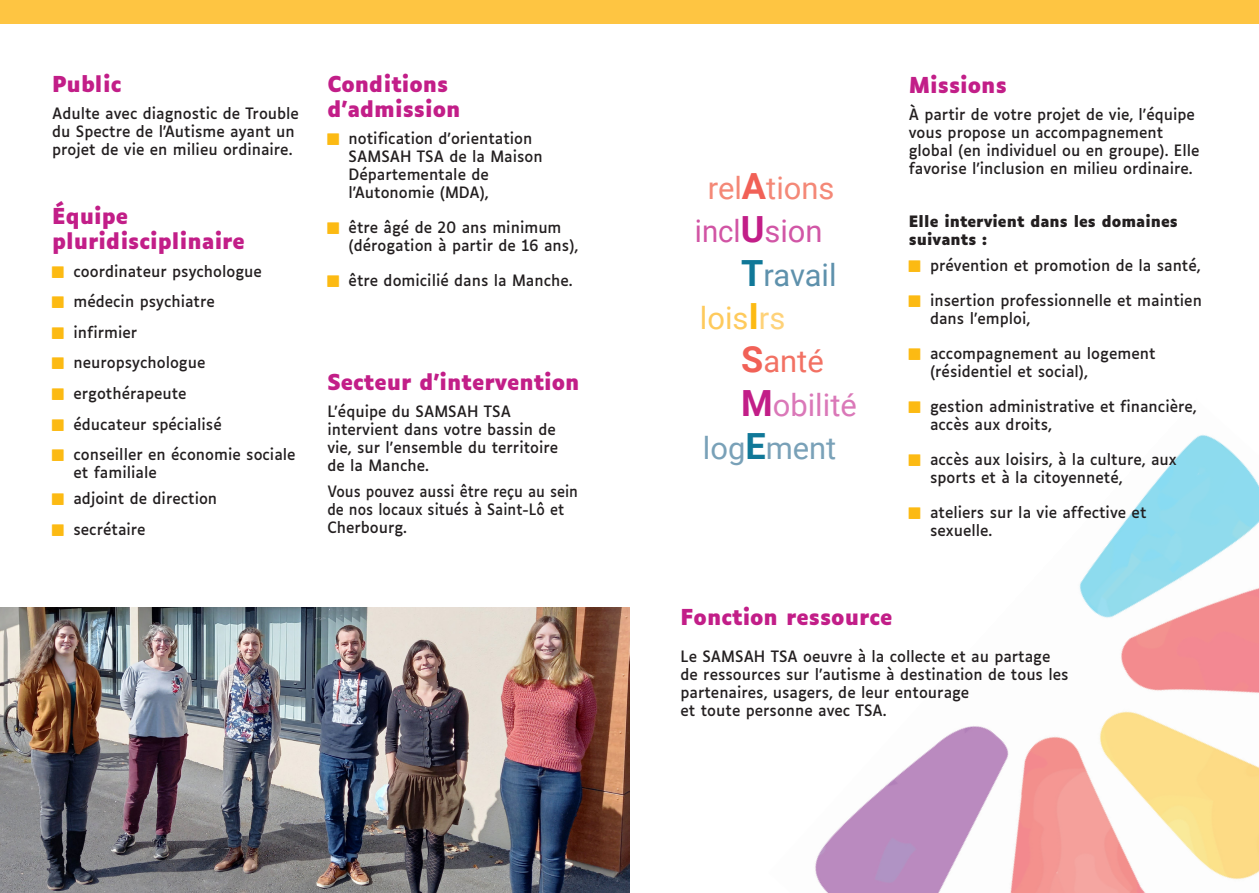
<style>
.page{position:relative;width:1259px;height:893px;background:#fff}
.page>*{position:absolute;margin:0;border:0;box-sizing:border-box;transform-origin:0 0}
.t1{font:30.9px "Roboto";color:#f48877}
.t2{font:30.9px "Roboto";color:#d154a4;scale:.95 1}
.t3{font:30.9px "Roboto";color:#da78b8}
.t4{font:30.9px "Roboto";color:#79a1b8}
.t5{font:30.9px "Roboto";letter-spacing:-.005em;color:#5e91ac}
.t6{font:30.9px "Roboto";color:#feca5c}
.t7{font:30.9px "Roboto";color:#f27163}
.titre{font:700 21px "Luciole";color:#c21e88}
.Texte_courant{font:15px/18px "Luciole";color:#231f20}
.Texte_courant-2{font:15px/18px "Luciole";color:#231f20;scale:.95 1}
.Texte_courant-3{font:700 15px/18px "Luciole";color:#231f20}
.s1{font-weight:700;font-size:36px;color:#f16157}
.s2{font-weight:700;font-size:36px;color:#c21e88}
.s3{color:#d156a6}
.s4{font-weight:700;font-size:36px;color:#107898}
.s5{font-weight:700;font-size:36px;color:#fcba13}
.s6{color:#fed279}
</style>
<div class="page">
<img style="left:815px;top:435px;width:444px;height:458px">
<div style="left:0;top:0;width:1259px;height:23px;background:#fec542"></div>
<img style="left:0;top:607px;width:629px;height:286px">
<svg style="left:909px;top:454px;width:11px;height:12px"></svg>
<svg style="left:909px;top:507px;width:11px;height:12px"></svg>
<p class="titre" style="left:52px;top:73px;width:71px">Public</p>
<p class="Texte_courant" style="left:52px;top:103px;width:248px">Adulte avec diagnostic de Trouble du Spectre de l'Autisme ayant un projet de vie en milieu ordinaire.</p>
<p class="titre" style="left:52px;top:204px;width:77px">Équipe</p>
<p class="titre" style="left:52px;top:229px;width:194px">pluridisciplinaire</p>
<p class="Texte_courant" style="left:73px;top:261px;width:190px">coordinateur psychologue</p>
<p class="Texte_courant" style="left:73px;top:292px;width:143px">médecin psychiatre</p>
<p class="Texte_courant" style="left:73px;top:322px;width:65px">infirmier</p>
<p class="Texte_courant" style="left:73px;top:353px;width:133px">neuropsychologue</p>
<p class="Texte_courant" style="left:73px;top:383px;width:115px">ergothérapeute</p>
<p class="Texte_courant" style="left:73px;top:414px;width:150px">éducateur spécialisé</p>
<p class="Texte_courant" style="left:73px;top:444px;width:224px">conseiller en économie sociale et familiale</p>
<p class="Texte_courant" style="left:73px;top:488px;width:145px">adjoint de direction</p>
<p class="Texte_courant" style="left:73px;top:519px;width:74px">secrétaire</p>
<p class="titre" style="left:327px;top:73px;width:123px">Conditions</p>
<p class="titre" style="left:327px;top:98px;width:135px">d’admission</p>
<p class="Texte_courant" style="left:349px;top:128px;width:196px">notification d’orientation<br>SAMSAH TSA de la Maison<br>Départementale de l’Autonomie (MDA),</p>
<p class="Texte_courant" style="left:349px;top:217px;width:231px">être âgé de 20 ans minimum (dérogation à partir de 16 ans),</p>
<p class="Texte_courant" style="left:349px;top:270px;width:226px">être domicilié dans la Manche.</p>
<p class="titre" style="left:327px;top:371px;width:254px">Secteur d'intervention</p>
<p class="Texte_courant" style="left:327px;top:401px;width:232px">L'équipe du SAMSAH TSA intervient dans votre bassin de vie, sur l’ensemble du territoire de la Manche.</p>
<p class="Texte_courant-2" style="left:327px;top:481px;width:265px">Vous pouvez aussi être reçu au sein de nos locaux situés à Saint-Lô et<br>Cherbourg.</p>
<p class="t1" style="left:708px;top:167px;width:128px">rel<span class="s1">A</span>tions</p>
<p class="t2" style="left:695px;top:210px;width:136px">incl<span class="s2">U</span><span class="s3">sion</span></p>
<p class="t5" style="left:741px;top:253px;width:97px"><span class="s4">T</span>ravail</p>
<p class="t6" style="left:700px;top:296px;width:87px">lois<span class="s5">I</span><span class="s6">rs</span></p>
<p class="t7" style="left:741px;top:340px;width:84px"><span class="s1">S</span>anté</p>
<p class="t3" style="left:741px;top:383px;width:117px"><span class="s2">M</span>obilité</p>
<p class="t4" style="left:703px;top:426px;width:135px">log<span class="s4">E</span>ment</p>
<p class="titre" style="left:909px;top:74px;width:100px">Missions</p>
<p class="Texte_courant" style="left:909px;top:104px;width:292px">À partir de votre projet de vie, l’équipe vous propose un accompagnement global (en individuel ou en groupe). Elle favorise l’inclusion en milieu ordinaire.</p>
<p class="Texte_courant-3" style="left:909px;top:212px;width:271px">Elle intervient dans les domaines suivants :</p>
<p class="Texte_courant" style="left:930px;top:255px;width:272px">prévention et promotion de la santé,</p>
<p class="Texte_courant" style="left:930px;top:290px;width:273px">insertion professionnelle et maintien dans l’emploi,</p>
<p class="Texte_courant" style="left:930px;top:343px;width:227px">accompagnement au logement (résidentiel et social),</p>
<p class="Texte_courant" style="left:930px;top:396px;width:268px">gestion administrative et financière, accès aux droits,</p>
<p class="Texte_courant" style="left:930px;top:449px;width:248px">accès aux loisirs, à la culture, aux sports et à la citoyenneté,</p>
<p class="Texte_courant" style="left:930px;top:502px;width:218px">ateliers sur la vie affective et sexuelle.</p>
<p class="titre" style="left:680px;top:605px;width:213px">Fonction ressource</p>
<p class="Texte_courant" style="left:680px;top:647px;width:390px">Le SAMSAH TSA oeuvre à la collecte et au partage de ressources sur l’autisme à destination de tous les partenaires, usagers, de leur entourage<br>et toute personne avec TSA.</p>
</div>
